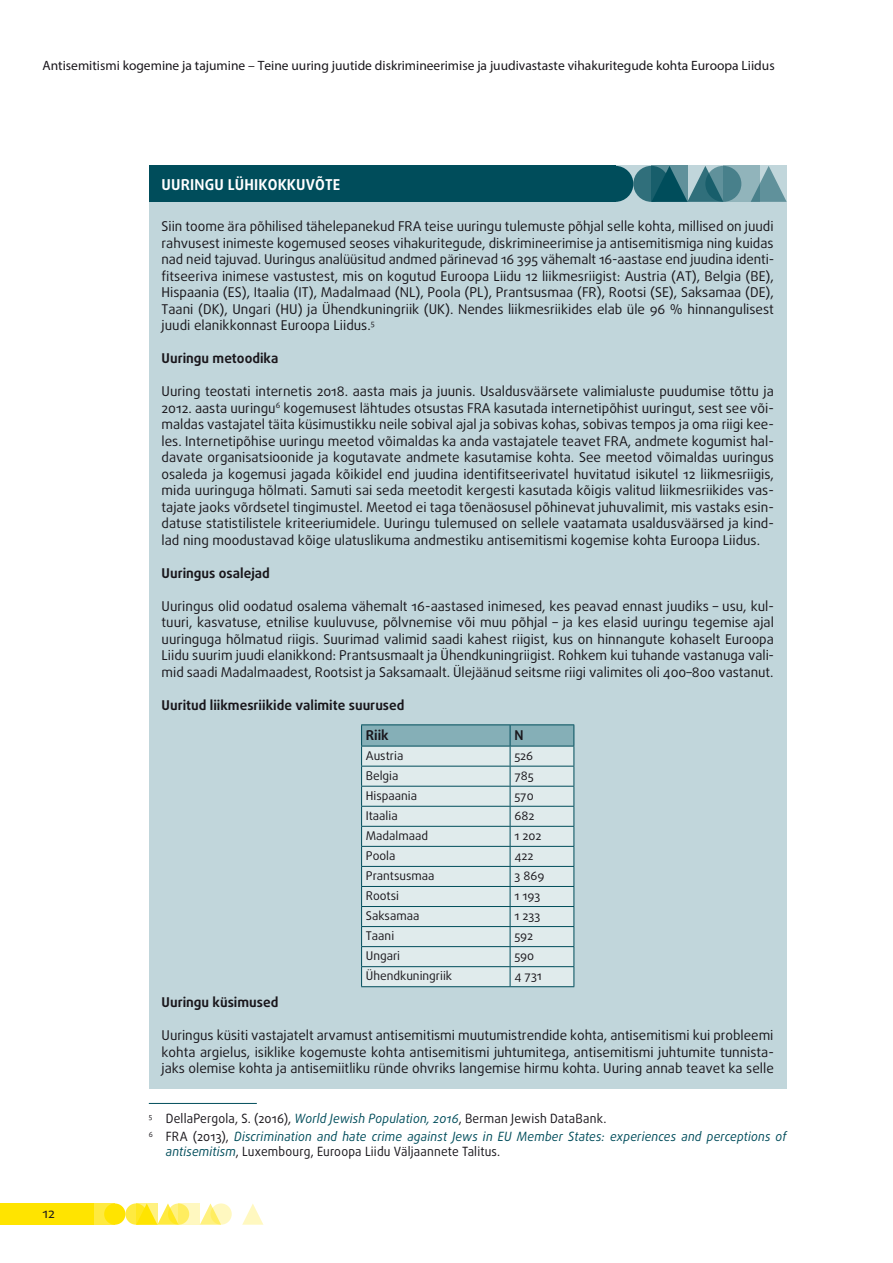
<style>
.page{position:relative;width:893px;height:1263px;background:#fff}
.page>*{position:absolute;margin:0;border:0;box-sizing:border-box;transform-origin:0 0}
.key_findings_title{font:700 15px "Daxline Pro";letter-spacing:.01em;color:#fff}
.key_findings_body_ne{font:13.5px/16.5px "Daxline Pro";color:#1a171c;text-align:justify}
.key_findings_body{font:13.5px/16.5px "Daxline Pro";color:#1a171c;text-align:justify}
.t1{font:13.5px "Myriad Pro";color:#1a171c}
.key_findings_subtitl{font:700 13.5px "Daxline Pro";color:#1a171c}
.table_header{font:700 13.5px "Daxline Pro";color:#1a171c}
.text_footnote{font:italic 12.75px/14.2px "Daxline Pro";letter-spacing:.01em;color:#004d5b;scale:.95 1}
.text_footnote-2{font:12.75px "Daxline Pro";letter-spacing:.015em;color:#1a171c;scale:.95 1}
.table_body{font:12px "Daxline Pro";color:#1a171c}
.s1{font-style:italic;color:#004d5b}
.s2{font-style:normal;color:#1a171c}
</style>
<div class="page">
<svg style="left:125px;top:1203px;width:22px;height:22px"></svg>
<div style="left:94px;top:1203px;width:21px;height:22px;background:#ffea40"></div>
<div style="left:0;top:1203px;width:94px;height:22px;background:#ffe400"></div>
<svg style="left:200px;top:1203px;width:18px;height:22px"></svg>
<svg style="left:242px;top:1204px;width:21px;height:21px"></svg>
<div style="left:104px;top:1203px;width:21px;height:22px;background:#ffe400;border-radius:50%"></div>
<svg style="left:157px;top:1203px;width:18px;height:22px"></svg>
<svg style="left:168px;top:1203px;width:21px;height:22px"></svg>
<svg style="left:210px;top:1203px;width:22px;height:22px"></svg>
<svg style="left:136px;top:1203px;width:21px;height:22px"></svg>
<svg style="left:179px;top:1203px;width:21px;height:22px"></svg>
<div style="left:149px;top:200px;width:638px;height:146px;background:#c1d6db"></div>
<div style="left:149px;top:340px;width:638px;height:39px;background:#c1d6db"></div>
<div style="left:149px;top:373px;width:638px;height:188px;background:#c1d6db"></div>
<div style="left:149px;top:555px;width:638px;height:39px;background:#c1d6db"></div>
<div style="left:149px;top:588px;width:638px;height:105px;background:#c1d6db"></div>
<div style="left:149px;top:687px;width:638px;height:323px;background:#c1d6db"></div>
<div style="left:149px;top:984px;width:638px;height:39px;background:#c1d6db"></div>
<div style="left:149px;top:1017px;width:638px;height:72px;background:#c1d6db"></div>
<hr style="left:361px;top:724px;width:149px;height:1px;background:#004d5b">
<hr style="left:510px;top:724px;width:64px;height:1px;background:#004d5b">
<svg style="left:361px;top:725px;width:214px;height:261px;background:#cbdcdf"></svg>
<hr style="left:361px;top:986px;width:149px;height:1px;background:#004d5b">
<hr style="left:510px;top:986px;width:64px;height:1px;background:#004d5b">
<hr style="left:149px;top:1103px;width:108px;height:1px;background:#004d5b">
<div style="left:633px;top:166px;width:36px;height:36px;background:#306f7b;border-radius:50%"></div>
<div style="left:149px;top:166px;width:466px;height:36px;background:#004d5b"></div>
<svg style="left:760px;top:166px;width:27px;height:36px"></svg>
<div style="left:597px;top:166px;width:36px;height:36px;background:#004d5b;border-radius:50%"></div>
<svg style="left:687px;top:166px;width:32px;height:36px"></svg>
<svg style="left:705px;top:166px;width:36px;height:36px"></svg>
<svg style="left:651px;top:166px;width:36px;height:36px"></svg>
<svg style="left:724px;top:166px;width:36px;height:36px"></svg>
<p class="t1" style="left:43px;top:57px;width:734px">Antisemitismi kogemine ja tajumine – Teine uuring juutide diskrimineerimise ja juudivastaste vihakuritegude kohta Euroopa Liidus</p>
<p class="key_findings_title" style="left:162px;top:174px;width:180px">UURINGU LÜHIKOKKUVÕTE</p>
<p class="key_findings_body_ne" style="left:43px;top:1205px;width:14px">12</p>
<p class="key_findings_body" style="left:162px;top:218px;width:614px">Siin toome ära põhilised tähelepanekud FRA teise uuringu tulemuste põhjal selle kohta, millised on juudi rahvusest inimeste kogemused seoses vihakuritegude, diskrimineerimise ja antisemitismiga ning kuidas nad neid tajuvad. Uuringus analüüsitud andmed pärinevad 16 395 vähemalt 16-aastase end juudina identi&shy;fitseeriva inimese vastustest, mis on kogutud Euroopa Liidu 12 liikmesriigist: Austria (AT), Belgia (BE), Hispaania (ES), Itaalia (IT), Madalmaad (NL), Poola (PL), Prantsusmaa (FR), Rootsi (SE), Saksamaa (DE), Taani (DK), Ungari (HU) ja Ühendkuningriik (UK). Nendes liikmesriikides elab üle 96 % hinnangulisest juudi elanikkonnast Euroopa Liidus.<sup>5</sup></p>
<p class="key_findings_subtitl" style="left:162px;top:350px;width:118px">Uuringu metoodika</p>
<p class="key_findings_body_ne" style="left:162px;top:383px;width:614px">Uuring teostati internetis 2018. aasta mais ja juunis. Usaldusväärsete valimialuste puudumise tõttu ja 2012. aasta uuringu<sup>6</sup> kogemusest lähtudes otsustas FRA kasutada internetipõhist uuringut, sest see või&shy;maldas vastajatel täita küsimustikku neile sobival ajal ja sobivas kohas, sobivas tempos ja oma riigi kee&shy;les. Internetipõhise uuringu meetod võimaldas ka anda vastajatele teavet FRA, andmete kogumist hal&shy;davate organisatsioonide ja kogutavate andmete kasutamise kohta. See meetod võimaldas uuringus osaleda ja kogemusi jagada kõikidel end juudina identifitseerivatel huvitatud isikutel 12 liikmesriigis, mida uuringuga hõlmati. Samuti sai seda meetodit kergesti kasutada kõigis valitud liikmesriikides vas&shy;tajate jaoks võrdsetel tingimustel. Meetod ei taga tõenäosusel põhinevat juhuvalimit, mis vastaks esin&shy;datuse statistilistele kriteeriumidele. Uuringu tulemused on sellele vaatamata usaldusväärsed ja kind&shy;lad ning moodustavad kõige ulatuslikuma andmestiku antisemitismi kogemise kohta Euroopa Liidus.</p>
<p class="key_findings_subtitl" style="left:162px;top:564px;width:110px">Uuringus osalejad</p>
<p class="key_findings_body_ne" style="left:162px;top:598px;width:614px">Uuringus olid oodatud osalema vähemalt 16-aastased inimesed, kes peavad ennast juudiks – usu, kul&shy;tuuri, kasvatuse, etnilise kuuluvuse, põlvnemise või muu põhjal – ja kes elasid uuringu tegemise ajal uuringuga hõlmatud riigis. Suurimad valimid saadi kahest riigist, kus on hinnangute kohaselt Euroopa Liidu suurim juudi elanikkond: Prantsusmaalt ja Ühendkuningriigist. Rohkem kui tuhande vastanuga vali&shy;mid saadi Madalmaadest, Rootsist ja Saksamaalt. Ülejäänud seitsme riigi valimites oli 400–800 vastanut.</p>
<p class="key_findings_subtitl" style="left:162px;top:696px;width:244px">Uuritud liikmesriikide valimite suurused</p>
<p class="table_header" style="left:366px;top:726px;width:24px">Riik</p>
<p class="table_header" style="left:514px;top:726px;width:11px">N</p>
<p class="table_body" style="left:366px;top:747px;width:39px">Austria</p>
<p class="table_body" style="left:514px;top:747px;width:20px">526</p>
<p class="table_body" style="left:366px;top:767px;width:34px">Belgia</p>
<p class="table_body" style="left:514px;top:767px;width:21px">785</p>
<p class="table_body" style="left:366px;top:788px;width:53px">Hispaania</p>
<p class="table_body" style="left:514px;top:788px;width:21px">570</p>
<p class="table_body" style="left:366px;top:808px;width:33px">Itaalia</p>
<p class="table_body" style="left:514px;top:808px;width:21px">682</p>
<p class="table_body" style="left:366px;top:828px;width:64px">Madalmaad</p>
<p class="table_body" style="left:514px;top:828px;width:29px">1 202</p>
<p class="table_body" style="left:366px;top:848px;width:31px">Poola</p>
<p class="table_body" style="left:514px;top:848px;width:20px">422</p>
<p class="table_body" style="left:366px;top:868px;width:70px">Prantsusmaa</p>
<p class="table_body" style="left:514px;top:868px;width:32px">3 869</p>
<p class="table_body" style="left:366px;top:888px;width:35px">Rootsi</p>
<p class="table_body" style="left:514px;top:888px;width:28px">1 193</p>
<p class="table_body" style="left:366px;top:908px;width:55px">Saksamaa</p>
<p class="table_body" style="left:514px;top:908px;width:27px">1 233</p>
<p class="table_body" style="left:366px;top:928px;width:30px">Taani</p>
<p class="table_body" style="left:514px;top:928px;width:20px">592</p>
<p class="table_body" style="left:366px;top:948px;width:36px">Ungari</p>
<p class="table_body" style="left:514px;top:948px;width:21px">590</p>
<p class="table_body" style="left:366px;top:968px;width:88px">Ühendkuningriik</p>
<p class="table_body" style="left:514px;top:968px;width:29px">4 731</p>
<p class="key_findings_subtitl" style="left:162px;top:993px;width:118px">Uuringu küsimused</p>
<p class="key_findings_body_ne" style="left:162px;top:1027px;width:614px">Uuringus küsiti vastajatelt arvamust antisemitismi muutumistrendide kohta, antisemitismi kui probleemi kohta argielus, isiklike kogemuste kohta antisemitismi juhtumitega, antisemitismi juhtumite tunnista&shy;jaks olemise kohta ja antisemiitliku ründe ohvriks langemise hirmu kohta. Uuring annab teavet ka selle</p>
<p class="text_footnote-2" style="left:149px;top:1110px;width:483px"><sup>5</sup> DellaPergola, S. (2016), <span class="s1">World Jewish Population, 2016</span>, Berman Jewish DataBank.</p>
<p class="text_footnote" style="left:166px;top:1130px;width:655px;text-indent:-17px"><sup>6</sup> <span class="s2">FRA (2013),</span> Discrimination and hate crime against Jews in EU Member States: experiences and perceptions of antisemitism<span class="s2">, Luxembourg, Euroopa Liidu Väljaannete Talitus.</span></p>
</div>
